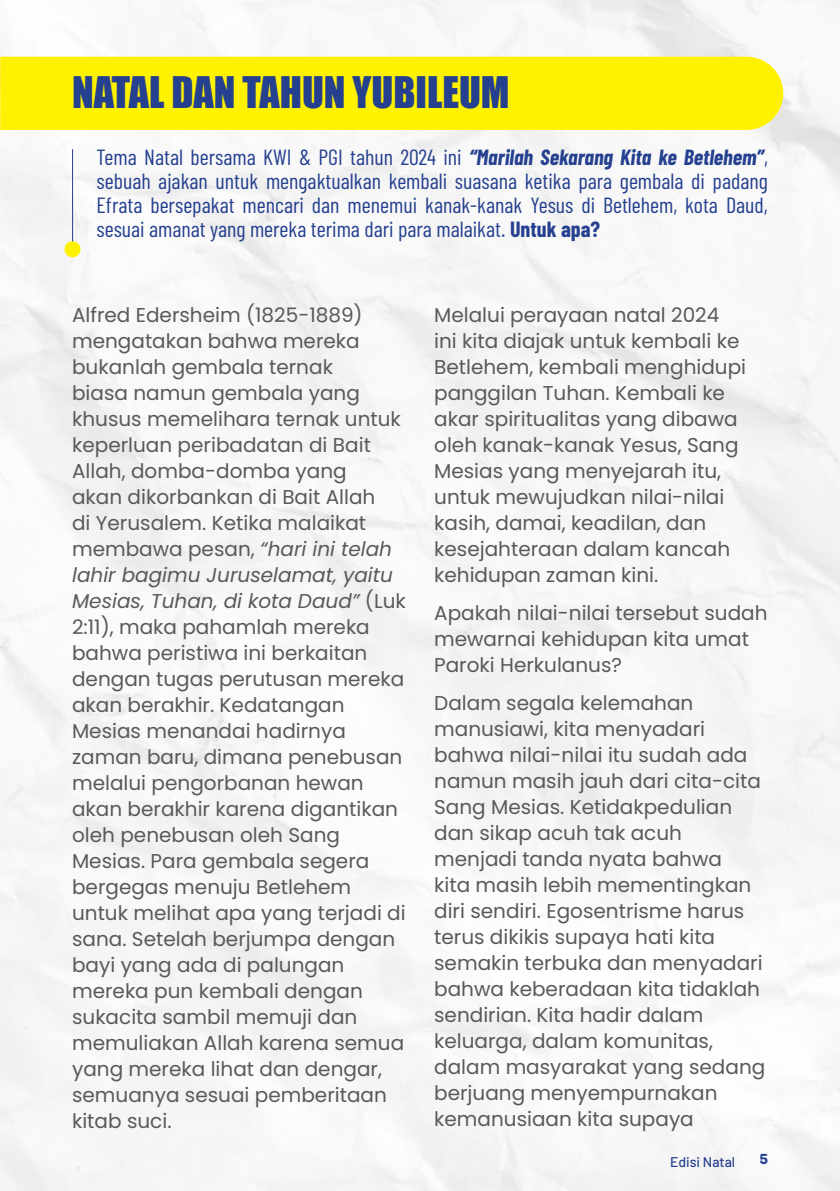
<style>
.page{position:relative;width:840px;height:1191px;background:#fff}
.page>*{position:absolute;margin:0;border:0;box-sizing:border-box;transform-origin:0 0}
.t1{font:40px "Impact";color:#25408f}
.t2{font:22px/23.8px "Barlow Condensed";color:#25408f;text-align:justify}
.t3{font:20px/26px "Poppins";color:#58595b}
.t4{font:500 14px "Barlow";color:#25408f}
.t5{font:14px "Nostalgia Collective";color:#25408f}
.s1{font-weight:700;font-style:italic}
.s2{font-weight:700}
.s3{font-style:italic}
</style>
<div class="page">
<img style="left:0;top:0;width:839px;height:1191px">
<img style="left:0;top:162px;width:1px;height:1029px">
<hr style="left:72px;top:149px;width:1px;height:100px;background:#25408f">
<div style="left:65px;top:241px;width:15px;height:16px;background:#fff200;border-radius:50%"></div>
<div style="left:0;top:57px;width:782px;height:73px;background:#fff200"></div>
<h1 class="t1" style="left:72px;top:61px;width:439px">NATAL DAN TAHUN YUBILEUM</h1>
<p class="t2" style="left:96px;top:145px;width:672px">Tema Natal bersama KWI &amp; PGI tahun 2024 ini <span class="s1">“Marilah Sekarang Kita ke Betlehem”</span>, sebuah ajakan untuk mengaktualkan kembali suasana ketika para gembala di padang Efrata bersepakat mencari dan menemui kanak-kanak Yesus di Betlehem, kota Daud, sesuai amanat yang mereka terima dari para malaikat. <span class="s2">Untuk apa?</span></p>
<p class="t3" style="left:72px;top:302px;width:335px">Alfred Edersheim (1825-1889) mengatakan bahwa mereka bukanlah gembala ternak<br>biasa namun gembala yang khusus memelihara ternak untuk keperluan peribadatan di Bait<br>Allah, domba-domba yang<br>akan dikorbankan di Bait Allah<br>di Yerusalem. Ketika malaikat membawa pesan, <span class="s3">“hari ini telah lahir bagimu Juruselamat, yaitu<br>Mesias, Tuhan, di kota Daud”</span> (Luk<br>2:11), maka pahamlah mereka bahwa peristiwa ini berkaitan dengan tugas perutusan mereka akan berakhir. Kedatangan<br>Mesias menandai hadirnya zaman baru, dimana penebusan melalui pengorbanan hewan akan berakhir karena digantikan oleh penebusan oleh Sang<br>Mesias. Para gembala segera bergegas menuju Betlehem untuk melihat apa yang terjadi di sana. Setelah berjumpa dengan bayi yang ada di palungan mereka pun kembali dengan sukacita sambil memuji dan memuliakan Allah karena semua yang mereka lihat dan dengar, semuanya sesuai pemberitaan kitab suci.</p>
<p class="t3" style="left:434px;top:302px;width:313px">Melalui perayaan natal 2024 ini kita diajak untuk kembali ke<br>Betlehem, kembali menghidupi panggilan Tuhan. Kembali ke akar spiritualitas yang dibawa oleh kanak-kanak Yesus, Sang<br>Mesias yang menyejarah itu, untuk mewujudkan nilai-nilai kasih, damai, keadilan, dan kesejahteraan dalam kancah kehidupan zaman kini.</p>
<p class="t3" style="left:434px;top:600px;width:334px">Apakah nilai-nilai tersebut sudah mewarnai kehidupan kita umat<br>Paroki Herkulanus?</p>
<p class="t3" style="left:434px;top:690px;width:332px">Dalam segala kelemahan manusiawi, kita menyadari bahwa nilai-nilai itu sudah ada namun masih jauh dari cita-cita<br>Sang Mesias. Ketidakpedulian dan sikap acuh tak acuh menjadi tanda nyata bahwa<br>kita masih lebih mementingkan diri sendiri. Egosentrisme harus terus dikikis supaya hati kita semakin terbuka dan menyadari bahwa keberadaan kita tidaklah sendirian. Kita hadir dalam keluarga, dalam komunitas, dalam masyarakat yang sedang berjuang menyempurnakan kemanusiaan kita supaya</p>
<p class="t4" style="left:669px;top:1151px;width:67px">Edisi Natal</p>
<p class="t5" style="left:759px;top:1150px;width:10px">5</p>
</div>
